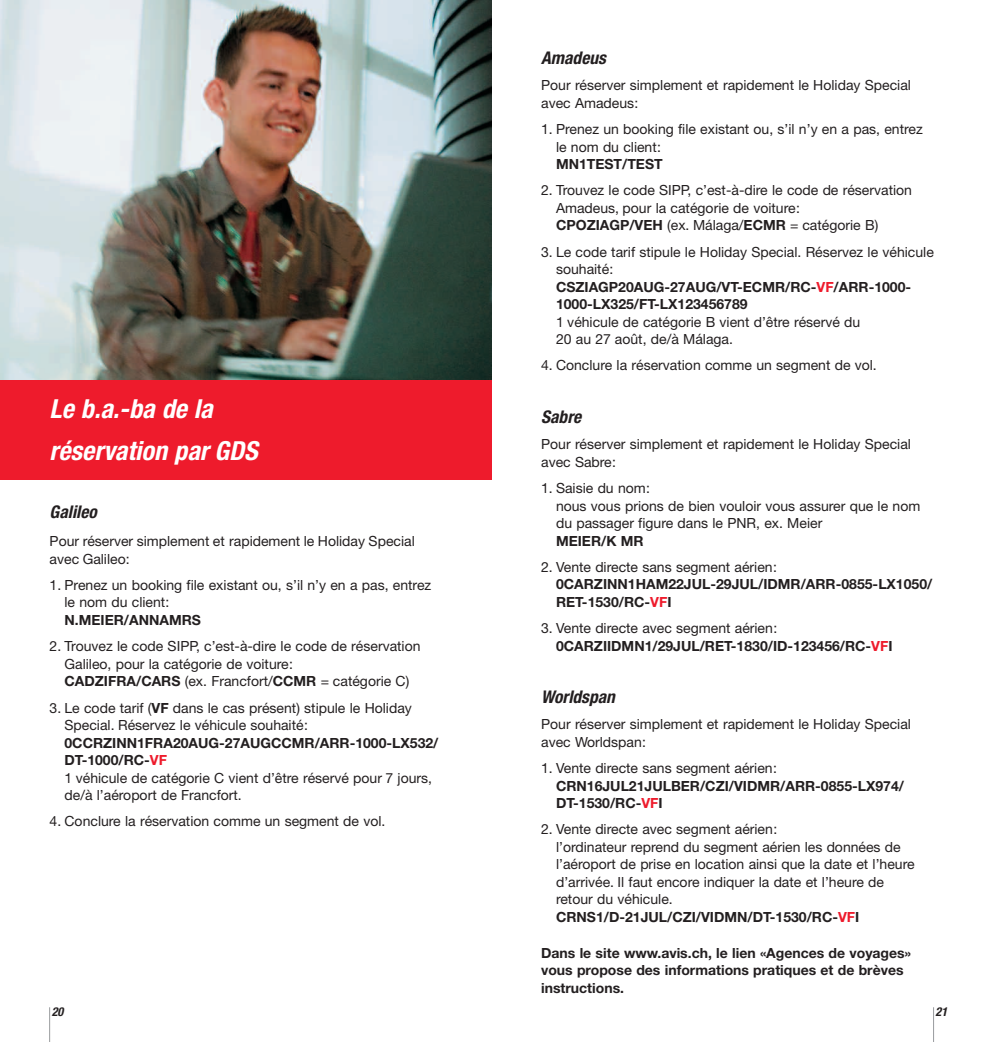
<style>
.page{position:relative;width:983px;height:1042px;background:#fff}
.page>*{position:absolute;margin:0;border:0;box-sizing:border-box;transform-origin:0 0}
.t1{font:italic 700 condensed 26.25px/42px "Helvetica Neue LT Pro";color:#fff}
.t2{font:italic 700 condensed 17.5px "Helvetica Neue LT Pro";color:#231f20}
.t3{font:14px/17.5px "Helvetica Neue";color:#231f20}
.t4{font:700 14px/17.5px "Helvetica Neue";color:#231f20}
.t5{font:italic 700 condensed 12.25px "Helvetica Neue LT Pro";color:#231f20}
.s1{font-weight:700}
.s2{font-weight:700;color:#ee1b2c}
.s3{font-weight:400}
.s4{color:#ee1b2c}
</style>
<div class="page">
<hr style="left:49px;top:1007px;width:1px;height:35px;background:#999b9e">
<hr style="left:933px;top:1007px;width:1px;height:35px;background:#999b9e">
<img style="left:0;top:0;width:491px;height:380px">
<div style="left:0;top:380px;width:491px;height:99px;background:#ee1b2c"></div>
<h1 class="t1" style="left:50px;top:390px;width:209px">Le b.a.-ba de la réservation par GDS</h1>
<p class="t2" style="left:50px;top:506px;width:49px">Galileo</p>
<p class="t3" style="left:50px;top:534px;width:366px">Pour réserver simplement et rapidement le Holiday Special avec Galileo:</p>
<p class="t3" style="left:64px;top:577px;width:368px;text-indent:-15px">1. Prenez un booking file existant ou, s’il n’y en a pas, entrez le nom du client:</p>
<p class="t4" style="left:64px;top:612px;width:138px">N.MEIER/ANNAMRS</p>
<p class="t3" style="left:64px;top:639px;width:357px;text-indent:-15px">2. Trouvez le code SIPP, c’est-à-dire le code de réservation<br>Galileo, pour la catégorie de voiture:<br><span class="s1">CADZIFRA/CARS</span> (ex. Francfort/<span class="s1">CCMR</span> = catégorie C)</p>
<p class="t3" style="left:64px;top:700px;width:349px;text-indent:-15px">3. Le code tarif (<span class="s1">VF</span> dans le cas présent) stipule le Holiday<br>Special. Réservez le véhicule souhaité:</p>
<p class="t3" style="left:64px;top:735px;width:375px"><span class="s1">0CCRZINN1FRA20AUG-27AUGCCMR/ARR-1000-LX532/ DT-1000/RC-</span><span class="s2">VF<br></span>1 véhicule de catégorie C vient d’être réservé pour 7 jours, de/à l’aéroport de Francfort.</p>
<p class="t3" style="left:50px;top:814px;width:337px">4. Conclure la réservation comme un segment de vol.</p>
<p class="t2" style="left:541px;top:52px;width:66px">Amadeus</p>
<p class="t3" style="left:541px;top:78px;width:371px">Pour réserver simplement et rapidement le Holiday Special avec Amadeus:</p>
<p class="t3" style="left:556px;top:122px;width:368px;text-indent:-15px">1. Prenez un booking file existant ou, s’il n’y en a pas, entrez le nom du client:</p>
<p class="t4" style="left:556px;top:157px;width:108px">MN1TEST/TEST</p>
<p class="t3" style="left:556px;top:183px;width:357px;text-indent:-15px">2. Trouvez le code SIPP, c’est-à-dire le code de réservation<br>Amadeus, pour la catégorie de voiture:<br><span class="s1">CPOZIAGP/VEH</span> (ex. Málaga/<span class="s1">ECMR</span> = catégorie B)</p>
<p class="t4" style="left:556px;top:244px;width:379px;text-indent:-15px"><span class="s3">3. Le code tarif stipule le Holiday Special. Réservez le véhicule souhaité:<br></span>CSZIAGP20AUG-27AUG/VT-ECMR/RC-<span class="s4">VF</span>/ARR-1000- 1000-LX325/FT-LX123456789</p>
<p class="t3" style="left:556px;top:314px;width:306px">1 véhicule de catégorie B vient d’être réservé du<br>20 au 27 août, de/à Málaga.</p>
<p class="t3" style="left:541px;top:358px;width:337px">4. Conclure la réservation comme un segment de vol.</p>
<p class="t2" style="left:541px;top:410px;width:42px">Sabre</p>
<p class="t3" style="left:541px;top:437px;width:371px">Pour réserver simplement et rapidement le Holiday Special avec Sabre:</p>
<p class="t3" style="left:556px;top:481px;width:366px;text-indent:-15px">1. Saisie du nom:<br>nous vous prions de bien vouloir vous assurer que le nom du passager figure dans le PNR, ex. Meier</p>
<p class="t4" style="left:556px;top:533px;width:89px">MEIER/K MR</p>
<p class="t3" style="left:541px;top:559px;width:237px">2. Vente directe sans segment aérien:</p>
<p class="t4" style="left:556px;top:577px;width:378px">0CARZINN1HAM22JUL-29JUL/IDMR/ARR-0855-LX1050/<br>RET-1530/RC-<span class="s4">VF</span>I</p>
<p class="t4" style="left:556px;top:620px;width:338px;text-indent:-15px"><span class="s3">3. Vente directe avec segment aérien:<br></span>0CARZIIDMN1/29JUL/RET-1830/ID-123456/RC-<span class="s4">VF</span>I</p>
<p class="t2" style="left:541px;top:690px;width:75px">Worldspan</p>
<p class="t3" style="left:541px;top:717px;width:371px">Pour réserver simplement et rapidement le Holiday Special avec Worldspan:</p>
<p class="t3" style="left:541px;top:761px;width:237px">1. Vente directe sans segment aérien:</p>
<p class="t4" style="left:556px;top:778px;width:349px">CRN16JUL21JULBER/CZI/VIDMR/ARR-0855-LX974/<br>DT-1530/RC-<span class="s4">VF</span>I</p>
<p class="t3" style="left:556px;top:822px;width:360px;text-indent:-15px">2. Vente directe avec segment aérien:<br>l’ordinateur reprend du segment aérien les données de l’aéroport de prise en location ainsi que la date et l’heure d’arrivée. Il faut encore indiquer la date et l’heure de retour du véhicule.<br><span class="s1">CRNS1/D-21JUL/CZI/VIDMN/DT-1530/RC-</span><span class="s2">VF</span><span class="s1">I</span></p>
<p class="t4" style="left:541px;top:945px;width:371px">Dans le site www.avis.ch, le lien «Agences de voyages» vous propose des informations pratiques et de brèves instructions.</p>
<p class="t5" style="left:52px;top:1007px;width:13px">20</p>
<p class="t5" style="left:935px;top:1007px;width:13px">21</p>
</div>
